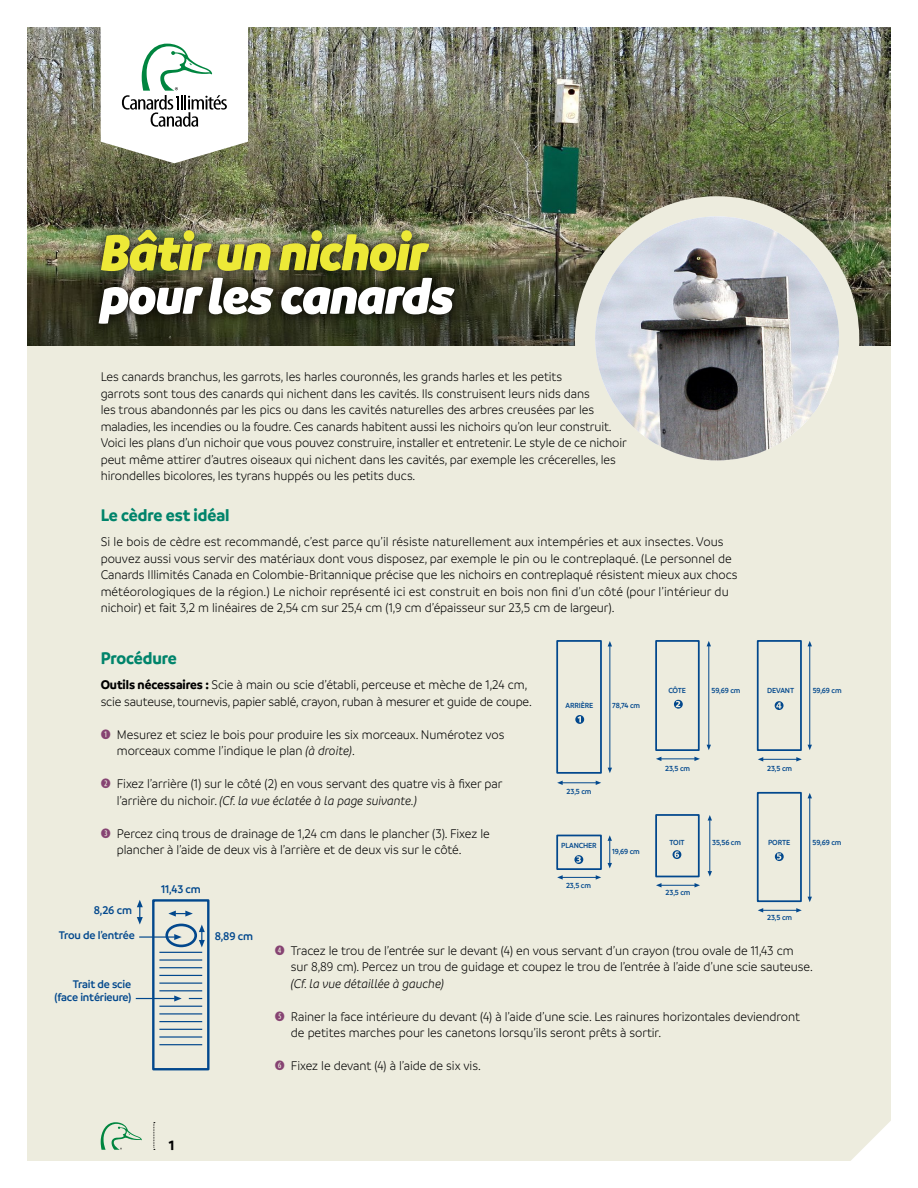
<style>
.page{position:relative;width:918px;height:1188px;background:#fff}
.page>*{position:absolute;margin:0;border:0;box-sizing:border-box;transform-origin:0 0}
.t1{font:italic 900 54px "Branding";letter-spacing:-.02em;color:#ede937;scale:.96 1}
.t2{font:italic 900 54px "Branding";letter-spacing:-.02em;color:#fff;scale:.96 1}
.t3{font:700 18px "Branding";letter-spacing:-.005em;color:#00846b;scale:.94 1}
.t4{font:700 14.25px "Branding";color:#000;scale:.96 1}
.t5{font:300 13.5px/16.5px "Branding";letter-spacing:-.005em;color:#000;scale:.94 1}
.t6{font:italic 300 13.5px "Branding";letter-spacing:-.005em;color:#000;scale:.94 1}
.t7{font:600 12px/13.2px "Branding";letter-spacing:-.015em;color:#034ea2;text-align:right;scale:.96 1}
.t8{font:600 7.95px "Branding";letter-spacing:-.015em;color:#034ea2;scale:.96 1}
.s1{font-weight:700}
.s2{font-family:"Combi Numerals Solid";font-weight:400;color:#864372}
.s3{font-style:italic}
</style>
<div class="page">
<div style="left:27px;top:346px;width:864px;height:815px;background:#edecde"></div>
<img style="left:27px;top:27px;width:864px;height:319px">
<svg style="left:87px;top:218px;width:379px;height:118px;background:#40422e"></svg>
<div style="left:575px;top:196px;width:284px;height:285px;background:#edecde;border-radius:50%"></div>
<img style="left:595px;top:216px;width:244px;height:244px;border-radius:122px">
<svg style="left:101px;top:27px;width:147px;height:136px"></svg>
<svg style="left:101px;top:1122px;width:41px;height:28px"></svg>
<svg style="left:154px;top:1122px;width:1px;height:28px"></svg>
<svg style="left:155px;top:902px;width:52px;height:165px;background:#e7e8dc"></svg>
<div style="left:152px;top:899px;width:58px;height:171px;border:2px solid #034ea2"></div>
<hr style="left:159px;top:1044px;width:43px;height:1px;background:#034ea2">
<hr style="left:159px;top:1036px;width:43px;height:2px;background:#034ea2">
<hr style="left:159px;top:1029px;width:43px;height:1px;background:#034ea2">
<hr style="left:159px;top:1021px;width:43px;height:1px;background:#034ea2">
<hr style="left:159px;top:1013px;width:43px;height:2px;background:#034ea2">
<hr style="left:159px;top:1006px;width:43px;height:1px;background:#034ea2">
<svg style="left:189px;top:998px;width:13px;height:1px"></svg>
<hr style="left:159px;top:990px;width:43px;height:1px;background:#034ea2">
<hr style="left:159px;top:983px;width:43px;height:1px;background:#034ea2">
<hr style="left:159px;top:975px;width:43px;height:1px;background:#034ea2">
<hr style="left:159px;top:967px;width:43px;height:1px;background:#034ea2">
<hr style="left:159px;top:959px;width:43px;height:2px;background:#034ea2">
<hr style="left:159px;top:952px;width:43px;height:1px;background:#034ea2">
<hr style="left:136px;top:998px;width:39px;height:1px;background:#034ea2">
<svg style="left:174px;top:996px;width:8px;height:6px"></svg>
<svg style="left:199px;top:925px;width:6px;height:22px"></svg>
<svg style="left:168px;top:911px;width:25px;height:6px"></svg>
<svg style="left:137px;top:900px;width:6px;height:25px"></svg>
<svg style="left:167px;top:925px;width:29px;height:21px"></svg>
<div style="left:165px;top:924px;width:32px;height:23px;border:3px solid #034ea2;border-radius:50%"></div>
<hr style="left:139px;top:936px;width:36px;height:2px;background:#034ea2">
<svg style="left:174px;top:934px;width:8px;height:6px"></svg>
<svg style="left:556px;top:640px;width:247px;height:263px;background:#e2e4da"></svg>
<hr style="left:562px;top:782px;width:34px;height:1px;background:#034ea2">
<svg style="left:557px;top:781px;width:6px;height:4px"></svg>
<svg style="left:596px;top:781px;width:5px;height:4px"></svg>
<hr style="left:661px;top:758px;width:34px;height:1px;background:#034ea2">
<svg style="left:656px;top:757px;width:5px;height:4px"></svg>
<svg style="left:694px;top:757px;width:6px;height:4px"></svg>
<hr style="left:763px;top:759px;width:34px;height:1px;background:#034ea2">
<svg style="left:758px;top:757px;width:5px;height:5px"></svg>
<svg style="left:796px;top:757px;width:6px;height:5px"></svg>
<hr style="left:763px;top:910px;width:34px;height:1px;background:#034ea2">
<svg style="left:758px;top:908px;width:5px;height:5px"></svg>
<svg style="left:796px;top:908px;width:6px;height:5px"></svg>
<hr style="left:661px;top:885px;width:34px;height:1px;background:#034ea2">
<svg style="left:656px;top:883px;width:5px;height:4px"></svg>
<svg style="left:695px;top:883px;width:5px;height:4px"></svg>
<hr style="left:562px;top:877px;width:34px;height:1px;background:#034ea2">
<svg style="left:557px;top:875px;width:6px;height:5px"></svg>
<svg style="left:596px;top:875px;width:5px;height:5px"></svg>
<hr style="left:609px;top:646px;width:1px;height:122px;background:#034ea2">
<svg style="left:608px;top:641px;width:4px;height:5px"></svg>
<svg style="left:608px;top:768px;width:4px;height:5px"></svg>
<hr style="left:708px;top:646px;width:1px;height:99px;background:#034ea2">
<svg style="left:707px;top:641px;width:4px;height:5px"></svg>
<svg style="left:707px;top:745px;width:4px;height:5px"></svg>
<hr style="left:809px;top:646px;width:1px;height:99px;background:#034ea2">
<svg style="left:808px;top:641px;width:4px;height:5px"></svg>
<svg style="left:808px;top:745px;width:4px;height:5px"></svg>
<hr style="left:809px;top:798px;width:1px;height:99px;background:#034ea2">
<svg style="left:808px;top:793px;width:4px;height:5px"></svg>
<svg style="left:808px;top:897px;width:4px;height:5px"></svg>
<hr style="left:709px;top:820px;width:1px;height:51px;background:#034ea2">
<svg style="left:708px;top:815px;width:4px;height:6px"></svg>
<svg style="left:708px;top:871px;width:4px;height:6px"></svg>
<svg style="left:608px;top:835px;width:4px;height:33px"></svg>
<svg style="left:673px;top:850px;width:8px;height:9px"></svg>
<svg style="left:674px;top:851px;width:5px;height:7px"></svg>
<svg style="left:775px;top:701px;width:9px;height:9px"></svg>
<svg style="left:776px;top:702px;width:5px;height:7px"></svg>
<svg style="left:674px;top:700px;width:9px;height:9px"></svg>
<svg style="left:676px;top:701px;width:4px;height:6px"></svg>
<svg style="left:574px;top:855px;width:9px;height:9px"></svg>
<svg style="left:576px;top:856px;width:5px;height:7px"></svg>
<svg style="left:575px;top:715px;width:9px;height:9px"></svg>
<svg style="left:577px;top:716px;width:4px;height:6px"></svg>
<svg style="left:775px;top:852px;width:9px;height:9px"></svg>
<svg style="left:777px;top:853px;width:4px;height:7px"></svg>
<h1 class="t1" style="left:101px;top:221px;width:342px">Bâtir un nichoir</h1>
<h1 class="t2" style="left:101px;top:264px;width:370px">pour les canards</h1>
<p class="t5" style="left:101px;top:369px;width:561px">Les canards branchus, les garrots, les harles couronnés, les grands harles et les petits<br>garrots sont tous des canards qui nichent dans les cavités. Ils construisent leurs nids dans<br>les trous abandonnés par les pics ou dans les cavités naturelles des arbres creusées par les maladies, les incendies ou la foudre. Ces canards habitent aussi les nichoirs qu’on leur construit.<br>Voici les plans d’un nichoir que vous pouvez construire, installer et entretenir. Le style de ce nichoir peut même attirer d’autres oiseaux qui nichent dans les cavités, par exemple les crécerelles, les hirondelles bicolores, les tyrans huppés ou les petits ducs.</p>
<h2 class="t3" style="left:101px;top:505px;width:139px">Le cèdre est idéal</h2>
<p class="t5" style="left:101px;top:534px;width:679px">Si le bois de cèdre est recommandé, c’est parce qu’il résiste naturellement aux intempéries et aux insectes. Vous pouvez aussi vous servir des matériaux dont vous disposez, par exemple le pin ou le contreplaqué. (Le personnel de Canards Illimités Canada en Colombie-Britannique précise que les nichoirs en contreplaqué résistent mieux aux chocs météorologiques de la région.) Le nichoir représenté ici est construit en bois non fini d’un côté (pour l’intérieur du nichoir) et fait 3,2 m linéaires de 2,54 cm sur 25,4 cm (1,9 cm d’épaisseur sur 23,5 cm de largeur).</p>
<h2 class="t3" style="left:101px;top:648px;width:82px">Procédure</h2>
<p class="t5" style="left:101px;top:677px;width:460px"><span class="s1">Outils nécessaires :</span> Scie à main ou scie d’établi, perceuse et mèche de 1,24 cm, scie sauteuse, tournevis, papier sablé, crayon, ruban à mesurer et guide de coupe.</p>
<p class="t5" style="left:117px;top:726px;width:414px;text-indent:-16px"><span class="s2">b</span> Mesurez et sciez le bois pour produire les six morceaux. Numérotez vos morceaux comme l’indique le plan <span class="s3">(à droite)</span>.</p>
<p class="t5" style="left:117px;top:776px;width:412px;text-indent:-16px"><span class="s2">c</span> Fixez l’arrière (1) sur le côté (2) en vous servant des quatre vis à fixer par l’arrière du nichoir. <span class="s3">(Cf. la vue éclatée à la page suivante.)</span></p>
<p class="t5" style="left:117px;top:825px;width:398px;text-indent:-16px"><span class="s2">d</span> Percez cinq trous de drainage de 1,24 cm dans le plancher (3). Fixez le plancher à l’aide de deux vis à l’arrière et de deux vis sur le côté.</p>
<p class="t7" style="left:94px;top:904px;width:41px">8,26 cm</p>
<p class="t7" style="left:59px;top:929px;width:80px">Trou de l’entrée</p>
<p class="t7" style="left:161px;top:882px;width:43px">11,43 cm</p>
<p class="t7" style="left:215px;top:929px;width:42px">8,89 cm</p>
<p class="t8" style="left:566px;top:701px;width:30px">ARRIÈRE</p>
<p class="t8" style="left:612px;top:701px;width:31px">78,74 cm</p>
<p class="t8" style="left:567px;top:787px;width:27px">23,5 cm</p>
<p class="t8" style="left:561px;top:841px;width:39px">PLANCHER</p>
<p class="t8" style="left:566px;top:881px;width:27px">23,5 cm</p>
<p class="t8" style="left:612px;top:847px;width:30px">19,69 cm</p>
<p class="t8" style="left:668px;top:686px;width:20px">CÔTE</p>
<p class="t8" style="left:712px;top:686px;width:32px">59,69 cm</p>
<p class="t8" style="left:767px;top:686px;width:30px">DEVANT</p>
<p class="t8" style="left:813px;top:686px;width:32px">59,69 cm</p>
<p class="t8" style="left:665px;top:764px;width:27px">23,5 cm</p>
<p class="t8" style="left:767px;top:764px;width:27px">23,5 cm</p>
<p class="t8" style="left:669px;top:838px;width:17px">TOIT</p>
<p class="t8" style="left:712px;top:838px;width:32px">35,56 cm</p>
<p class="t8" style="left:768px;top:838px;width:25px">PORTE</p>
<p class="t8" style="left:813px;top:838px;width:32px">59,69 cm</p>
<p class="t8" style="left:666px;top:889px;width:27px">23,5 cm</p>
<p class="t8" style="left:767px;top:913px;width:27px">23,5 cm</p>
<p class="t7" style="left:54px;top:977px;width:82px">Trait de scie (face intérieure)</p>
<p class="t4" style="left:169px;top:1137px;width:7px">1</p>
<p class="t5" style="left:291px;top:942px;width:557px;text-indent:-16px"><span class="s2">e</span> Tracez le trou de l’entrée sur le devant (4) en vous servant d’un crayon (trou ovale de 11,43 cm sur 8,89 cm). Percez un trou de guidage et coupez le trou de l’entrée à l’aide d’une scie sauteuse.</p>
<p class="t6" style="left:291px;top:976px;width:164px">(Cf. la vue détaillée à gauche)</p>
<p class="t5" style="left:291px;top:1008px;width:543px;text-indent:-16px"><span class="s2">f</span> Rainer la face intérieure du devant (4) à l’aide d’une scie. Les rainures horizontales deviendront de petites marches pour les canetons lorsqu’ils seront prêts à sortir.</p>
<p class="t5" style="left:275px;top:1058px;width:221px"><span class="s2">g</span> Fixez le devant (4) à l’aide de six vis.</p>
</div>
